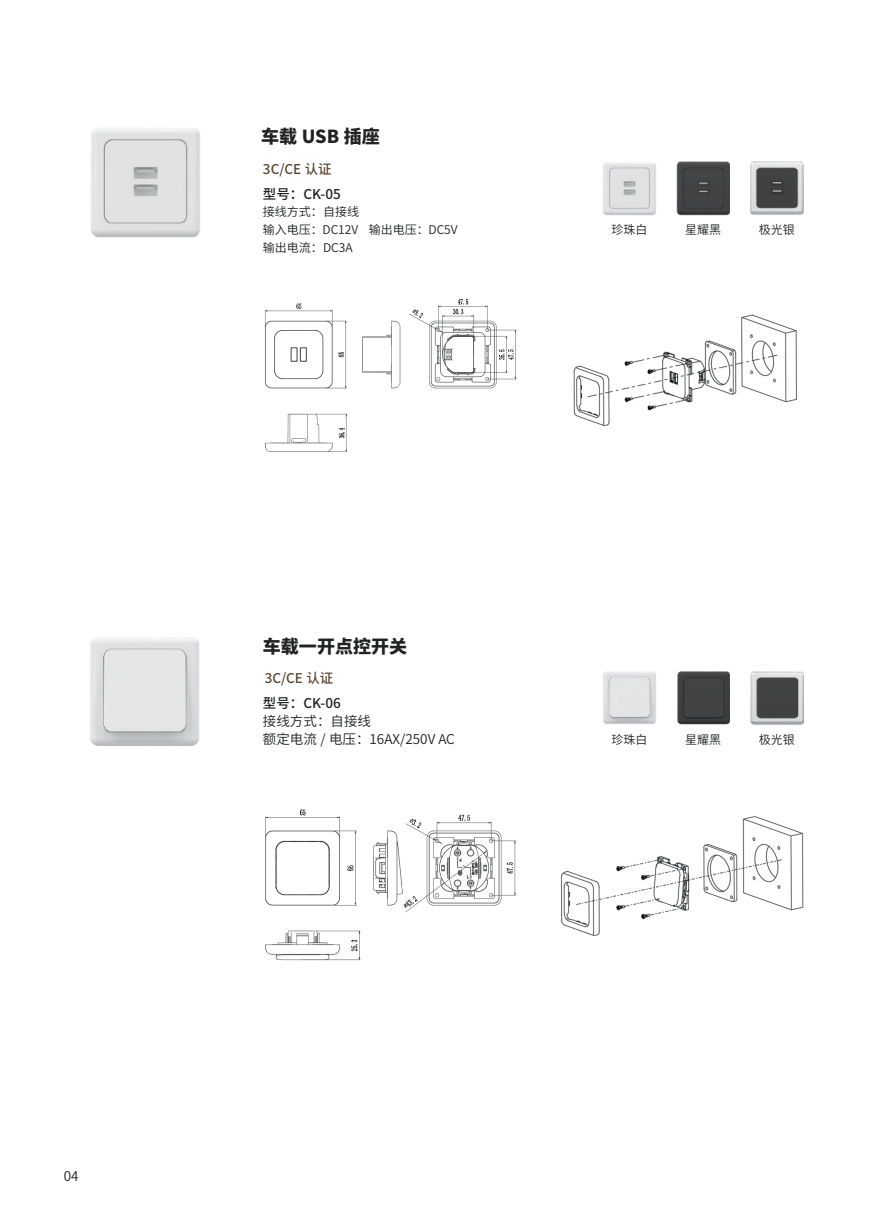
<style>
.page{position:relative;width:893px;height:1212px;background:#fff}
.page>*{position:absolute;margin:0;border:0;box-sizing:border-box;transform-origin:0 0}
.t1{font:800 18px "Source Han Sans CN";color:#212222}
.t2{font:13.5px/18px "Source Han Sans CN";color:#212222}
.t3{font:500 13.5px "Source Han Sans CN";color:#212222}
.t4{font:500 13.5px "Source Han Sans CN";color:#5a4732}
.t5{font:13.5px "Source Han Sans CN";color:#231f20}
.t6{font:12px/18px "Source Han Sans CN";color:#212222}
</style>
<div class="page">
<img style="left:573px;top:314px;width:224px;height:112px">
<img style="left:264px;top:299px;width:253px;height:153px">
<img style="left:603px;top:162px;width:53px;height:53px">
<img style="left:677px;top:162px;width:53px;height:53px">
<img style="left:750px;top:162px;width:53px;height:53px">
<img style="left:91px;top:128px;width:109px;height:110px">
<img style="left:560px;top:816px;width:243px;height:120px">
<img style="left:265px;top:809px;width:252px;height:151px">
<img style="left:90px;top:638px;width:110px;height:108px">
<img style="left:603px;top:671px;width:53px;height:53px">
<img style="left:750px;top:671px;width:53px;height:53px">
<img style="left:677px;top:671px;width:53px;height:53px">
<p class="t5" style="left:64px;top:1169px;width:16px">04</p>
<h1 class="t1" style="left:261px;top:127px;width:120px">车载 USB 插座</h1>
<p class="t4" style="left:263px;top:161px;width:70px">3C/CE 认证</p>
<p class="t3" style="left:263px;top:187px;width:79px">型号：CK-05</p>
<p class="t6" style="left:263px;top:203px;width:196px">接线方式：自接线<br>输入电压：DC12V 输出电压：DC5V输出电流：DC3A</p>
<h1 class="t1" style="left:263px;top:636px;width:145px">车载一开点控开关</h1>
<p class="t4" style="left:265px;top:670px;width:70px">3C/CE 认证</p>
<p class="t3" style="left:263px;top:695px;width:79px">型号：CK-06</p>
<p class="t2" style="left:263px;top:712px;width:193px">接线方式：自接线<br>额定电流 / 电压：16AX/250V AC</p>
<p class="t6" style="left:611px;top:221px;width:37px">珍珠白</p>
<p class="t6" style="left:685px;top:221px;width:37px">星耀黑</p>
<p class="t6" style="left:759px;top:221px;width:38px">极光银</p>
<p class="t6" style="left:611px;top:730px;width:37px">珍珠白</p>
<p class="t6" style="left:685px;top:730px;width:37px">星耀黑</p>
<p class="t6" style="left:759px;top:730px;width:38px">极光银</p>
</div>
